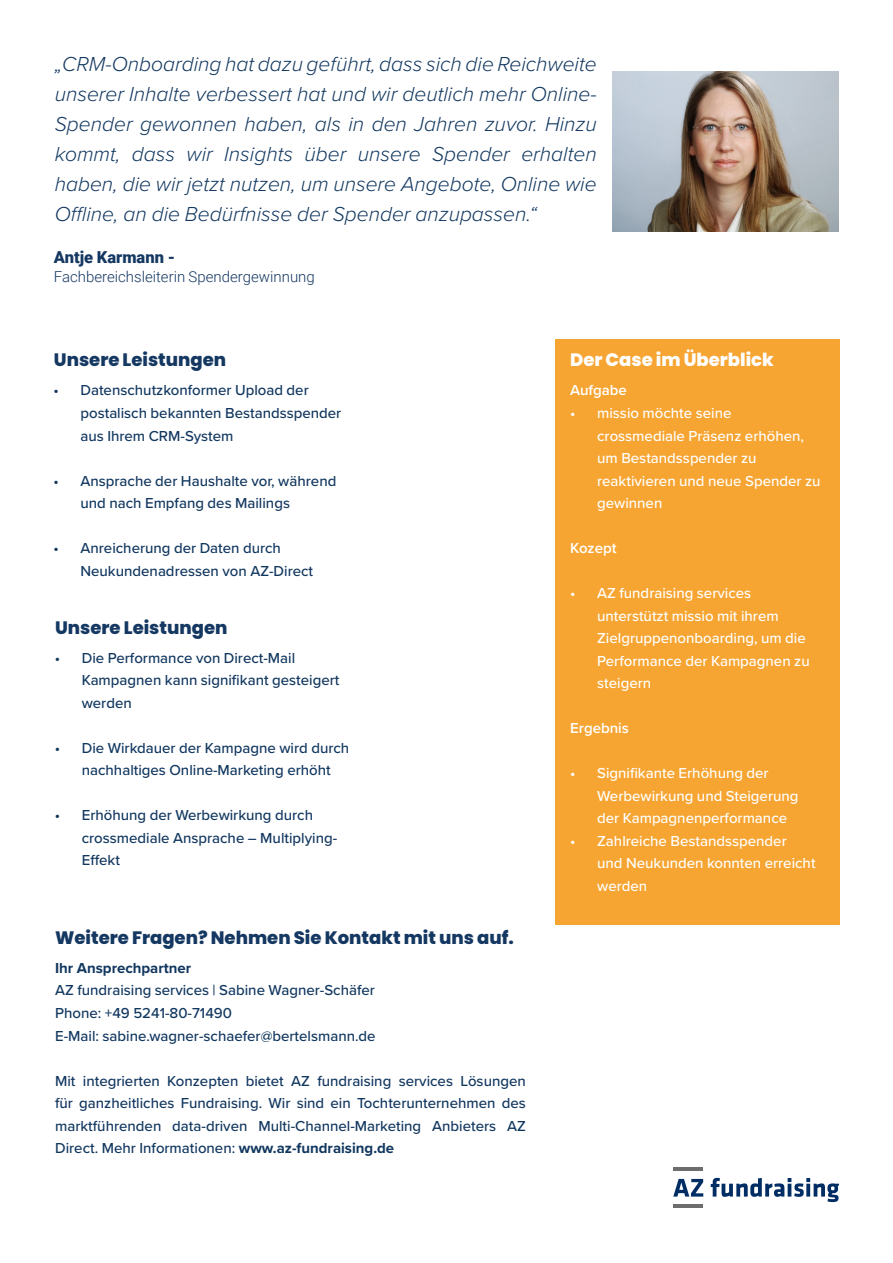
<style>
.page{position:relative;width:893px;height:1263px;background:#fff}
.page>*{position:absolute;margin:0;border:0;box-sizing:border-box;transform-origin:0 0}
.t1{font:italic 300 21px/30px "Proxima Nova";color:#11375f;text-align:justify}
.t2{font:800 18px "Poppins";color:#153862}
.t3{font:800 18px "Poppins";color:#fff}
.t4{font:900 16.5px "Roboto";color:#153862}
.t5{font:500 15px/22.5px "Proxima Nova";color:#11375f}
.t6{font:500 15px/22.5px "Proxima Nova";color:#fff}
.t7{font:300 15px "Roboto";color:#153862}
.t8{font:600 15px "Proxima Nova";color:#fff}
.t9{font:700 15px "Proxima Nova";color:#11375f}
.s1{font-weight:700}
</style>
<div class="page">
<div style="left:555px;top:339px;width:285px;height:586px;background:#f7a532"></div>
<svg style="left:673px;top:1178px;width:166px;height:24px"></svg>
<hr style="left:673px;top:1168px;width:30px;height:3px;background:#6d6d6d">
<hr style="left:673px;top:1204px;width:30px;height:4px;background:#6d6d6d">
<img style="left:612px;top:72px;width:227px;height:160px">
<p class="t1" style="left:55px;top:47px;width:544px">„CRM-Onboarding hat dazu geführt, dass sich die Reichweite unserer Inhalte verbessert hat und wir deutlich mehr Online-Spender gewonnen haben, als in den Jahren zuvor. Hinzu kommt, dass wir Insights über unsere Spender erhalten haben, die wir jetzt nutzen, um unsere Angebote, Online wie Offline, an die Bedürfnisse der Spender anzupassen.“</p>
<p class="t4" style="left:54px;top:245px;width:123px">Antje Karmann -</p>
<p class="t7" style="left:54px;top:267px;width:262px">Fachbereichsleiterin Spendergewinnung</p>
<p class="t2" style="left:54px;top:350px;width:174px">Unsere Leistungen</p>
<p class="t5" style="left:80px;top:379px;width:262px;text-indent:-27px">• Datenschutzkonformer Upload der postalisch bekannten Bestandsspender aus Ihrem CRM-System</p>
<p class="t5" style="left:80px;top:469px;width:257px;text-indent:-27px">• Ansprache der Haushalte vor, während und nach Empfang des Mailings</p>
<p class="t5" style="left:80px;top:536px;width:234px;text-indent:-27px">• Anreicherung der Daten durch<br>Neukundenadressen von AZ-Direct</p>
<p class="t2" style="left:55px;top:617px;width:174px">Unsere Leistungen</p>
<p class="t5" style="left:82px;top:646px;width:259px;text-indent:-27px">• Die Performance von Direct-Mail<br>Kampagnen kann signifikant gesteigert werden</p>
<p class="t5" style="left:55px;top:736px;width:296px;text-align:center">• Die Wirkdauer der Kampagne wird durch nachhaltiges Online-Marketing erhöht</p>
<p class="t5" style="left:82px;top:804px;width:257px;text-indent:-27px">• Erhöhung der Werbewirkung durch crossmediale Ansprache – Multiplying-<br>Effekt</p>
<p class="t2" style="left:55px;top:927px;width:460px">Weitere Fragen? Nehmen Sie Kontakt mit uns auf.</p>
<p class="t9" style="left:55px;top:957px;width:138px">Ihr Ansprechpartner</p>
<p class="t5" style="left:55px;top:979px;width:321px">AZ fundraising services | Sabine Wagner-Schäfer</p>
<p class="t5" style="left:55px;top:1001px;width:178px">Phone: +49 5241-80-71490</p>
<p class="t5" style="left:55px;top:1024px;width:322px">E-Mail: sabine.wagner-schaefer@bertelsmann.de</p>
<p class="t5" style="left:55px;top:1069px;width:472px;text-align:justify">Mit integrierten Konzepten bietet AZ fundraising services Lösungen für ganzheitliches Fundraising. Wir sind ein Tochterunternehmen des marktführenden data-driven Multi-Channel-Marketing Anbieters AZ Direct. Mehr Informationen: <span class="s1">www.az-fundraising.de</span></p>
<p class="t3" style="left:570px;top:350px;width:205px">Der Case im Überblick</p>
<p class="t8" style="left:570px;top:379px;width:58px">Aufgabe</p>
<p class="t6" style="left:597px;top:401px;width:225px;text-indent:-27px">• missio möchte seine crossmediale Präsenz erhöhen, um Bestandsspender zu reaktivieren und neue Spender zu gewinnen</p>
<p class="t8" style="left:570px;top:537px;width:48px">Kozept</p>
<p class="t6" style="left:597px;top:581px;width:214px;text-indent:-27px">• AZ fundraising services unterstützt missio mit ihrem<br>Zielgruppenonboarding, um die<br>Performance der Kampagnen zu steigern</p>
<p class="t8" style="left:570px;top:717px;width:60px">Ergebnis</p>
<p class="t6" style="left:597px;top:761px;width:203px;text-indent:-27px">• Signifikante Erhöhung der<br>Werbewirkung und Steigerung der Kampagnenperformance</p>
<p class="t6" style="left:597px;top:829px;width:220px;text-indent:-27px">• Zahlreiche Bestandsspender und Neukunden konnten erreicht werden</p>
</div>
